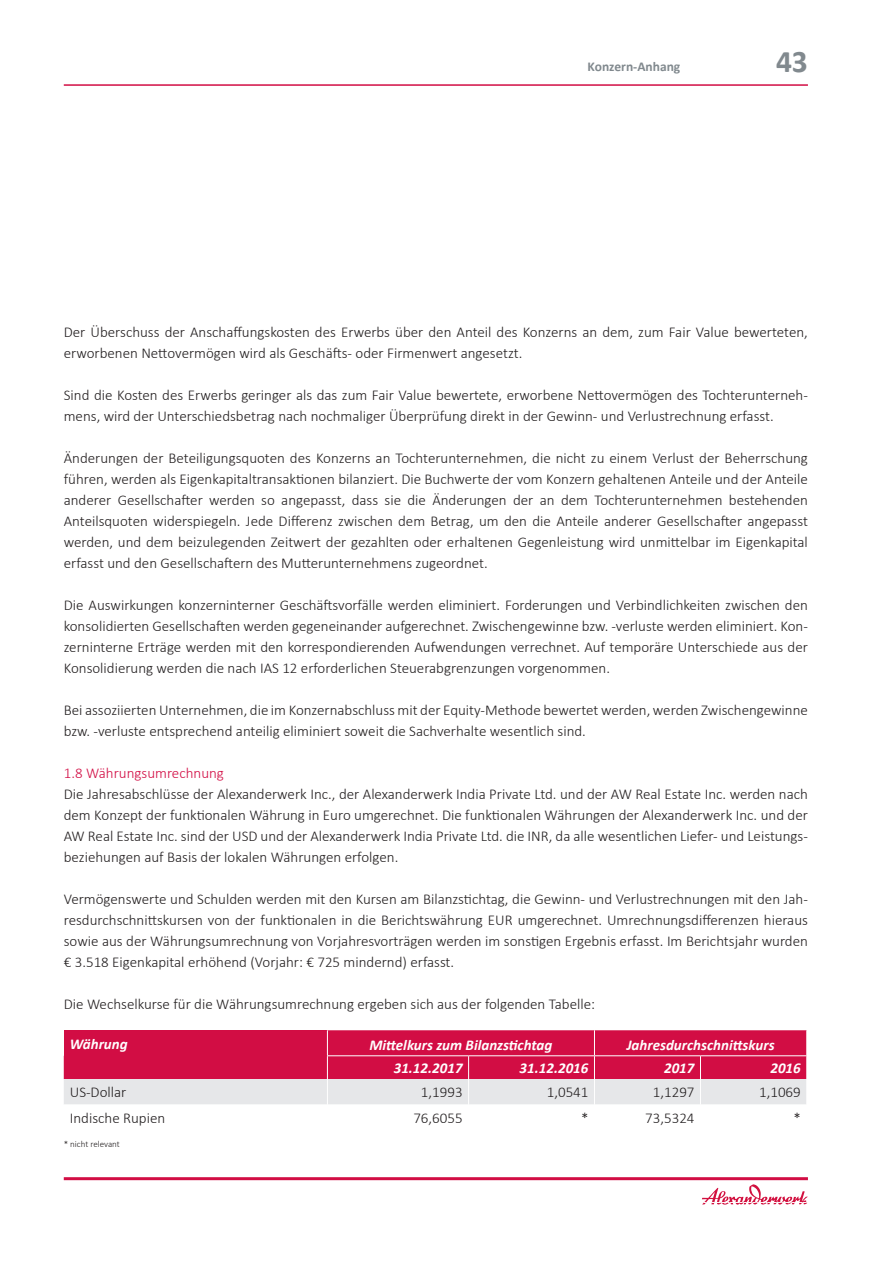
<style>
.page{position:relative;width:893px;height:1263px;background:#fff}
.page>*{position:absolute;margin:0;border:0;box-sizing:border-box;transform-origin:0 0}
.t1{font:700 31.5px "Calibri";color:#81898e}
.t2{font:300 15px/21px "Calibri";color:#231f20;text-align:justify}
.t3{font:italic 700 15px "Calibri";color:#fff}
.t4{font:300 15px "Calibri";color:#d20d44}
.t5{font:700 13.5px "Calibri";color:#81898e}
.t6{font:300 9px "Calibri";color:#231f20}
</style>
<div class="page">
<hr style="left:64px;top:84px;width:744px;height:2px;background:#d20d44">
<hr style="left:64px;top:1177px;width:744px;height:3px;background:#d20d44">
<svg style="left:702px;top:1184px;width:106px;height:20px"></svg>
<svg style="left:64px;top:1030px;width:743px;height:74px;background:#d9597d"></svg>
<hr style="left:327px;top:1055px;width:142px;height:1px;background:#fff">
<hr style="left:469px;top:1055px;width:125px;height:1px;background:#fff">
<hr style="left:594px;top:1055px;width:106px;height:1px;background:#fff">
<hr style="left:700px;top:1055px;width:107px;height:1px;background:#fff">
<p class="t5" style="left:588px;top:58px;width:94px">Konzern-Anhang</p>
<h1 class="t1" style="left:776px;top:41px;width:33px">43</h1>
<p class="t2" style="left:64px;top:321px;width:746px">Der Überschuss der Anschaffungskosten des Erwerbs über den Anteil des Konzerns an dem, zum Fair Value bewerteten, erworbenen Nettovermögen wird als Geschäfts- oder Firmenwert angesetzt.</p>
<p class="t2" style="left:64px;top:384px;width:746px">Sind die Kosten des Erwerbs geringer als das zum Fair Value bewertete, erworbene Nettovermögen des Tochterunterneh&shy;mens, wird der Unterschiedsbetrag nach nochmaliger Überprüfung direkt in der Gewinn- und Verlustrechnung erfasst.</p>
<p class="t2" style="left:64px;top:447px;width:746px">Änderungen der Beteiligungsquoten des Konzerns an Tochterunternehmen, die nicht zu einem Verlust der Beherrschung führen, werden als Eigenkapitaltransaktionen bilanziert. Die Buchwerte der vom Konzern gehaltenen Anteile und der Anteile anderer Gesellschafter werden so angepasst, dass sie die Änderungen der an dem Tochterunternehmen bestehenden Anteilsquoten widerspiegeln. Jede Differenz zwischen dem Betrag, um den die Anteile anderer Gesellschafter angepasst werden, und dem beizulegenden Zeitwert der gezahlten oder erhaltenen Gegenleistung wird unmittelbar im Eigenkapital erfasst und den Gesellschaftern des Mutterunternehmens zugeordnet.</p>
<p class="t2" style="left:64px;top:594px;width:746px">Die Auswirkungen konzerninterner Geschäftsvorfälle werden eliminiert. Forderungen und Verbindlichkeiten zwischen den konsolidierten Gesellschaften werden gegeneinander aufgerechnet. Zwischengewinne bzw. -verluste werden eliminiert. Kon&shy;zerninterne Erträge werden mit den korrespondierenden Aufwendungen verrechnet. Auf temporäre Unterschiede aus der Konsolidierung werden die nach IAS 12 erforderlichen Steuerabgrenzungen vorgenommen.</p>
<p class="t2" style="left:64px;top:699px;width:746px">Bei assoziierten Unternehmen, die im Konzernabschluss mit der Equity-Methode bewertet werden, werden Zwischengewinne bzw. -verluste entsprechend anteilig eliminiert soweit die Sachverhalte wesentlich sind.</p>
<p class="t4" style="left:64px;top:764px;width:162px">1.8 Währungsumrechnung</p>
<p class="t2" style="left:64px;top:783px;width:746px">Die Jahresabschlüsse der Alexanderwerk Inc., der Alexanderwerk India Private Ltd. und der AW Real Estate Inc. werden nach dem Konzept der funktionalen Währung in Euro umgerechnet. Die funktionalen Währungen der Alexanderwerk Inc. und der AW Real Estate Inc. sind der USD und der Alexanderwerk India Private Ltd. die INR, da alle wesentlichen Liefer- und Leistungs&shy;beziehungen auf Basis der lokalen Währungen erfolgen.</p>
<p class="t2" style="left:64px;top:888px;width:746px">Vermögenswerte und Schulden werden mit den Kursen am Bilanzstichtag, die Gewinn- und Verlustrechnungen mit den Jah&shy;resdurchschnittskursen von der funktionalen in die Berichtswährung EUR umgerechnet. Umrechnungsdifferenzen hieraus sowie aus der Währungsumrechnung von Vorjahresvorträgen werden im sonstigen Ergebnis erfasst. Im Berichtsjahr wurden € 3.518 Eigenkapital erhöhend (Vorjahr: € 725 mindernd) erfasst.</p>
<p class="t2" style="left:64px;top:993px;width:533px">Die Wechselkurse für die Währungsumrechnung ergeben sich aus der folgenden Tabelle:</p>
<p class="t3" style="left:70px;top:1034px;width:59px">Währung</p>
<p class="t3" style="left:369px;top:1035px;width:185px">Mittelkurs zum Bilanzstichtag</p>
<p class="t3" style="left:627px;top:1035px;width:149px">Jahresdurchschnittskurs</p>
<p class="t3" style="left:394px;top:1058px;width:70px">31.12.2017</p>
<p class="t3" style="left:520px;top:1058px;width:70px">31.12.2016</p>
<p class="t3" style="left:664px;top:1058px;width:32px">2017</p>
<p class="t3" style="left:770px;top:1058px;width:32px">2016</p>
<p class="t2" style="left:70px;top:1081px;width:58px">US-Dollar</p>
<p class="t2" style="left:421px;top:1081px;width:43px">1,1993</p>
<p class="t2" style="left:547px;top:1081px;width:43px">1,0541</p>
<p class="t2" style="left:653px;top:1081px;width:43px">1,1297</p>
<p class="t2" style="left:759px;top:1081px;width:43px">1,1069</p>
<p class="t2" style="left:70px;top:1107px;width:97px">Indische Rupien</p>
<p class="t2" style="left:413px;top:1107px;width:51px">76,6055</p>
<p class="t2" style="left:581px;top:1107px;width:9px">*</p>
<p class="t2" style="left:645px;top:1107px;width:51px">73,5324</p>
<p class="t2" style="left:793px;top:1107px;width:9px">*</p>
<p class="t6" style="left:64px;top:1138px;width:58px">* nicht relevant</p>
</div>
